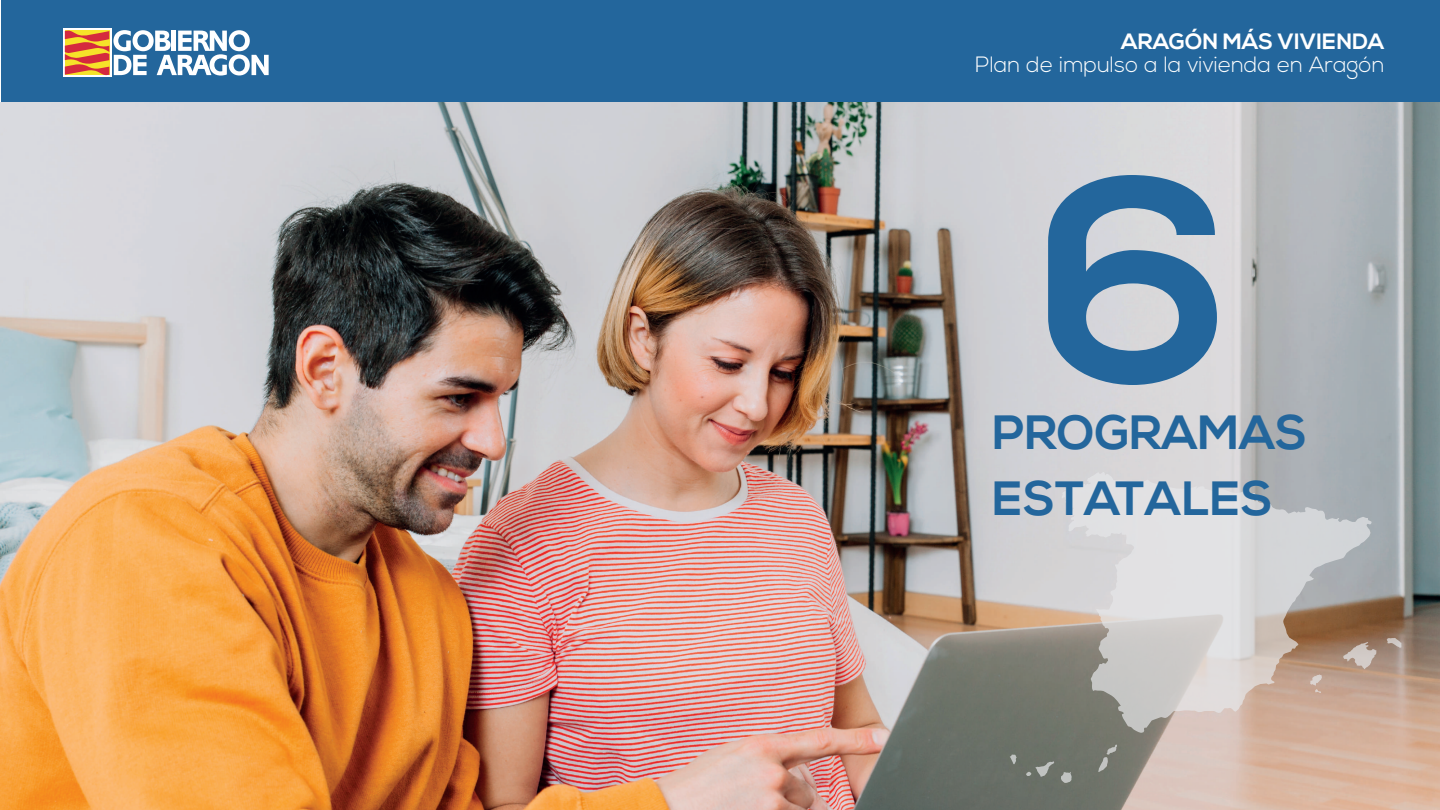
<style>
.page{position:relative;width:1440px;height:810px;background:#fff}
.page>*{position:absolute;margin:0;border:0;box-sizing:border-box;transform-origin:0 0}
.t1{font:700 290.1px "Nexa";color:#23669c}
.t2{font:700 48px/66.1px "Nexa";color:#23669c}
.t3{font:300 22.12px "Nexa";color:#fff}
.t4{font:700 22.12px "Nexa";color:#fff}
</style>
<div class="page">
<div style="left:1px;top:0;width:1439px;height:102px;background:#23669c"></div>
<svg style="left:63px;top:28px;width:49px;height:49px"></svg>
<svg style="left:65px;top:30px;width:204px;height:46px"></svg>
<img style="left:0;top:102px;width:1440px;height:708px">
<svg style="left:1010px;top:472px;width:392px;height:311px;background:#c0b7b1"></svg>
<p class="t4" style="left:1121px;top:29px;width:265px">ARAGÓN MÁS VIVIENDA</p>
<p class="t3" style="left:975px;top:51px;width:411px">Plan de impulso a la vivienda en Aragón</p>
<h1 class="t1" style="left:1040px;top:114px;width:194px">6</h1>
<h2 class="t2" style="left:992px;top:402px;width:316px">PROGRAMAS<br>ESTATALES</h2>
</div>
